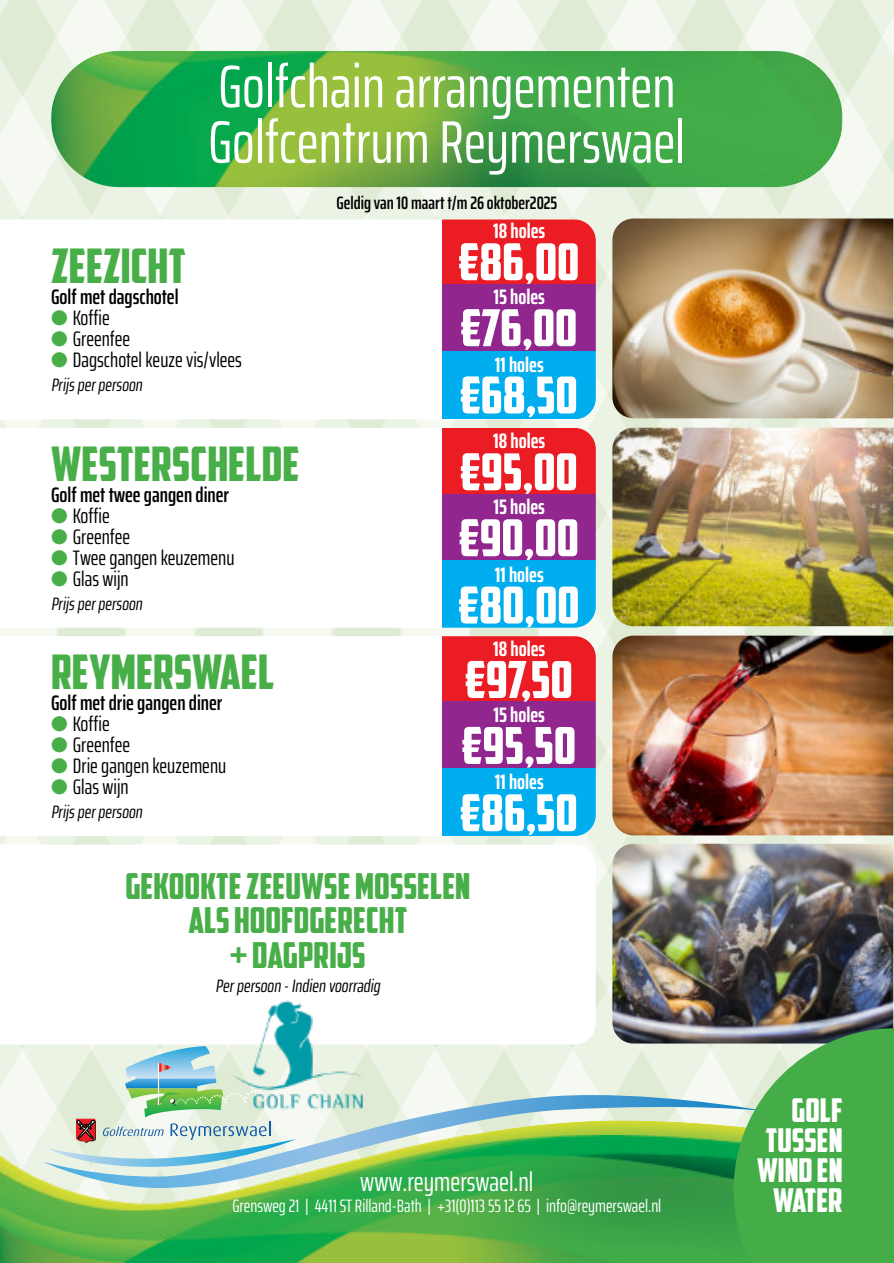
<style>
.page{position:relative;width:894px;height:1263px;background:#fff}
.page>*{position:absolute;margin:0;border:0;box-sizing:border-box;transform-origin:0 0}
.t1{font:extra-condensed 60px "Saira";color:#fff}
.t2{font:51px "American Captain";color:#fff}
.t3{font:48px "American Captain";color:#47ae48}
.t4{font:36px "American Captain";color:#47ae48}
.t5{font:33px "American Captain";color:#fff}
.t6{font:extra-condensed 27px "Saira";color:#fff}
.t7{font:extra-condensed 21px "Saira";color:#000}
.t8{font:700 extra-condensed 21px "Saira";color:#fff}
.t9{font:600 extra-condensed 21px "Saira";color:#000}
.t10{font:extra-condensed 18px "Saira";color:#000}
.t11{font:extra-condensed 18px "Saira";color:#fff}
.t12{font:600 extra-condensed 18px "Saira";color:#000}
.s1{color:#47ae48}
</style>
<div class="page">
<img style="left:0;top:0;width:893px;height:1263px">
<img style="left:612px;top:218px;width:280px;height:200px">
<img style="left:612px;top:428px;width:280px;height:198px">
<img style="left:226px;top:994px;width:140px;height:122px">
<p class="t1" style="left:218px;top:39px;width:458px">Golfchain arrangementen</p>
<p class="t1" style="left:208px;top:95px;width:478px">Golfcentrum Reymerswael</p>
<p class="t3" style="left:51px;top:247px;width:136px">ZEEZICHT</p>
<p class="t9" style="left:51px;top:280px;width:129px">Golf met dagschotel</p>
<p class="t7" style="left:51px;top:301px;width:60px"><span class="s1">●</span> Koffie</p>
<p class="t7" style="left:51px;top:322px;width:80px"><span class="s1">●</span> Greenfee</p>
<p class="t7" style="left:51px;top:343px;width:192px"><span class="s1">●</span> Dagschotel keuze vis/vlees</p>
<p class="t10" style="left:51px;top:370px;width:96px">Prijsperpersoon</p>
<p class="t3" style="left:51px;top:445px;width:250px">WESTERSCHELDE</p>
<p class="t9" style="left:51px;top:478px;width:179px">Golf met twee gangen diner</p>
<p class="t7" style="left:51px;top:499px;width:60px"><span class="s1">●</span> Koffie</p>
<p class="t7" style="left:51px;top:520px;width:80px"><span class="s1">●</span> Greenfee</p>
<p class="t7" style="left:51px;top:541px;width:185px"><span class="s1">●</span> Twee gangen keuzemenu</p>
<p class="t7" style="left:51px;top:562px;width:79px"><span class="s1">●</span> Glas wijn</p>
<p class="t10" style="left:51px;top:589px;width:96px">Prijsperpersoon</p>
<p class="t3" style="left:51px;top:653px;width:225px">REYMERSWAEL</p>
<p class="t9" style="left:51px;top:686px;width:173px">Golf met drie gangen diner</p>
<p class="t7" style="left:51px;top:707px;width:60px"><span class="s1">●</span> Koffie</p>
<p class="t7" style="left:51px;top:728px;width:80px"><span class="s1">●</span> Greenfee</p>
<p class="t7" style="left:51px;top:749px;width:177px"><span class="s1">●</span> Drie gangen keuzemenu</p>
<p class="t7" style="left:51px;top:770px;width:79px"><span class="s1">●</span> Glas wijn</p>
<p class="t10" style="left:51px;top:798px;width:96px">Prijsperpersoon</p>
<p class="t12" style="left:336px;top:189px;width:222px">Geldig van 10 maart t/m 26 oktober2025</p>
<p class="t8" style="left:493px;top:214px;width:53px">18 holes</p>
<p class="t2" style="left:459px;top:242px;width:121px">€86,00</p>
<p class="t8" style="left:493px;top:280px;width:53px">15 holes</p>
<p class="t2" style="left:461px;top:308px;width:117px">€76,00</p>
<p class="t8" style="left:494px;top:348px;width:51px">11 holes</p>
<p class="t2" style="left:460px;top:375px;width:118px">€68,50</p>
<p class="t8" style="left:493px;top:424px;width:53px">18 holes</p>
<p class="t2" style="left:460px;top:452px;width:118px">€95,00</p>
<p class="t8" style="left:493px;top:490px;width:53px">15 holes</p>
<p class="t2" style="left:459px;top:518px;width:121px">€90,00</p>
<p class="t8" style="left:494px;top:558px;width:51px">11 holes</p>
<p class="t2" style="left:459px;top:585px;width:122px">€80,00</p>
<p class="t8" style="left:493px;top:632px;width:53px">18 holes</p>
<p class="t2" style="left:465px;top:660px;width:108px">€97,50</p>
<p class="t8" style="left:493px;top:698px;width:53px">15 holes</p>
<p class="t2" style="left:462px;top:726px;width:115px">€95,50</p>
<p class="t8" style="left:494px;top:765px;width:51px">11 holes</p>
<p class="t2" style="left:460px;top:793px;width:118px">€86,50</p>
<p class="t4" style="left:125px;top:872px;width:346px">GEKOOKTE ZEEUWSE MOSSELEN</p>
<p class="t4" style="left:188px;top:906px;width:220px">ALS HOOFDGERECHT</p>
<p class="t4" style="left:230px;top:941px;width:137px">+ DAGPRIJS</p>
<p class="t10" style="left:215px;top:971px;width:169px">Perpersoon -Indien voorradig</p>
<p class="t6" style="left:360px;top:1160px;width:175px">www.reymerswael.nl</p>
<p class="t11" style="left:232px;top:1191px;width:430px">Grensweg 21 | 4411 ST Rilland-Bath | +31(0)113 55 12 65 | info@reymerswael.nl</p>
<p class="t5" style="left:791px;top:1097px;width:53px">GOLF</p>
<p class="t5" style="left:765px;top:1127px;width:79px">TUSSEN</p>
<p class="t5" style="left:756px;top:1157px;width:87px">WIND EN</p>
<p class="t5" style="left:772px;top:1187px;width:71px">WATER</p>
</div>
